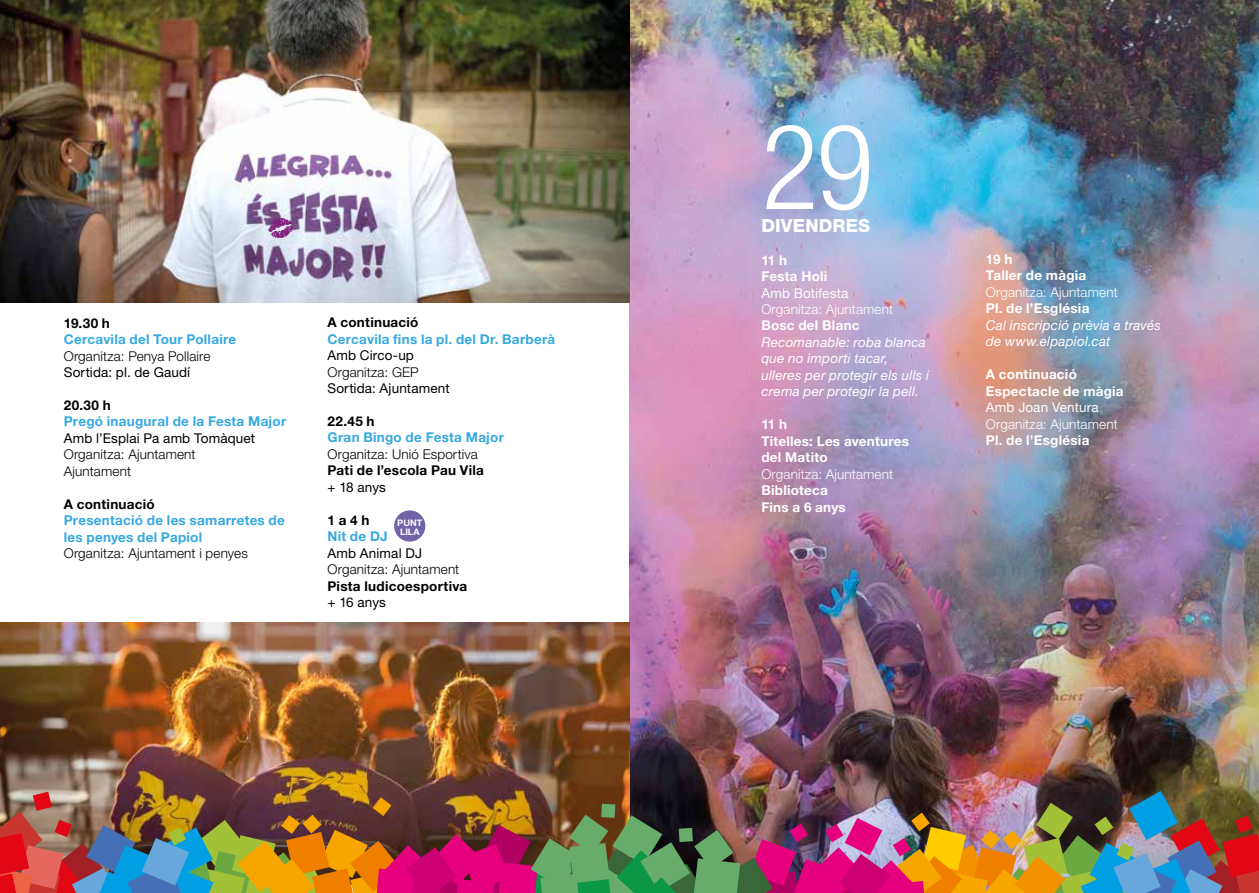
<style>
.page{position:relative;width:1259px;height:893px;background:#fff}
.page>*{position:absolute;margin:0;border:0;box-sizing:border-box;transform-origin:0 0}
.t1{font:300 condensed 118.5px "Helvetica Neue LT Std";color:#fff}
.t2{font:800 18px "Helvetica Neue LT Std";letter-spacing:.01em;color:#fff}
.t3{font:700 13.5px/16.5px "Helvetica Neue LT Std";letter-spacing:.02em;color:#36a9e1}
.t4{font:700 13.5px/16.5px "Helvetica Neue LT Std";letter-spacing:.015em;color:#fff}
.t5{font:300 13.5px/16.5px "Helvetica Neue LT Std";letter-spacing:.01em;color:#000}
.t6{font:italic 13.5px/16.5px "Helvetica Neue LT Std";letter-spacing:.015em;color:#fff}
.t7{font:13.5px "Helvetica Neue LT Std";letter-spacing:.01em;color:#000}
.t8{font:700 13.5px "Helvetica Neue LT Std";letter-spacing:.02em;color:#000}
.t9{font:300 13.5px "Helvetica Neue LT Std";letter-spacing:.01em;color:#fff}
.t10{font:13.5px "Helvetica Neue LT Std";letter-spacing:.01em;color:#fff}
.t11{font:700 9px/9px "Helvetica Neue LT Std";color:#fff}
</style>
<div class="page">
<img style="left:629px;top:0;width:630px;height:791px">
<img style="left:0;top:622px;width:629px;height:169px">
<div style="left:394px;top:510px;width:31px;height:32px;background:#7263a9;border-radius:50%"></div>
<img style="left:0;top:791px;width:1259px;height:102px">
<img style="left:0;top:0;width:629px;height:303px">
<svg style="left:268px;top:218px;width:25px;height:20px"></svg>
<p class="t8" style="left:64px;top:314px;width:48px">19.30 h</p>
<p class="t3" style="left:64px;top:331px;width:174px">Cercavila del Tour Pollaire</p>
<p class="t5" style="left:64px;top:347px;width:148px">Organitza: Penya Pollaire</p>
<p class="t7" style="left:64px;top:364px;width:128px">Sortida: pl. de Gaudí</p>
<p class="t8" style="left:64px;top:397px;width:48px">20.30 h</p>
<p class="t3" style="left:64px;top:413px;width:224px">Pregó inaugural de la Festa Major</p>
<p class="t7" style="left:64px;top:430px;width:193px">Amb l’Esplai Pa amb Tomàquet</p>
<p class="t5" style="left:64px;top:446px;width:133px">Organitza: Ajuntament<br>Ajuntament</p>
<p class="t8" style="left:64px;top:495px;width:92px">A continuació</p>
<p class="t3" style="left:64px;top:512px;width:223px">Presentació de les samarretes de les penyes del Papiol</p>
<p class="t5" style="left:64px;top:545px;width:186px">Organitza: Ajuntament i penyes</p>
<p class="t8" style="left:327px;top:314px;width:92px">A continuació</p>
<p class="t3" style="left:327px;top:330px;width:229px">Cercavila fins la pl. del Dr. Barberà</p>
<p class="t7" style="left:327px;top:347px;width:88px">Amb Circo-up</p>
<p class="t5" style="left:327px;top:363px;width:93px">Organitza: GEP</p>
<p class="t7" style="left:327px;top:380px;width:124px">Sortida: Ajuntament</p>
<p class="t8" style="left:327px;top:413px;width:49px">22.45 h</p>
<p class="t3" style="left:327px;top:429px;width:178px">Gran Bingo de Festa Major</p>
<p class="t5" style="left:327px;top:445px;width:152px">Organitza: Unió Esportiva</p>
<p class="t8" style="left:327px;top:462px;width:158px">Pati de l’escola Pau Vila</p>
<p class="t7" style="left:327px;top:479px;width:60px">+ 18 anys</p>
<p class="t8" style="left:327px;top:512px;width:44px">1 a 4 h</p>
<p class="t3" style="left:327px;top:528px;width:62px">Nit de DJ</p>
<p class="t7" style="left:327px;top:545px;width:96px">Amb Animal DJ</p>
<p class="t5" style="left:327px;top:561px;width:133px">Organitza: Ajuntament</p>
<p class="t8" style="left:327px;top:578px;width:141px">Pista ludicoesportiva</p>
<p class="t7" style="left:327px;top:594px;width:60px">+ 16 anys</p>
<p class="t11" style="left:397px;top:518px;width:26px">PUNT<br>LILA</p>
<h1 class="t1" style="left:761px;top:99px;width:114px">29</h1>
<h2 class="t2" style="left:761px;top:214px;width:110px">DIVENDRES</h2>
<p class="t4" style="left:761px;top:251px;width:67px">11 h<br>Festa Holi</p>
<p class="t10" style="left:761px;top:285px;width:88px">Amb Botifesta</p>
<p class="t9" style="left:761px;top:301px;width:133px">Organitza: Ajuntament</p>
<p class="t4" style="left:761px;top:317px;width:100px">Bosc del Blanc</p>
<p class="t6" style="left:761px;top:334px;width:169px">Recomanable: roba blanca que no importi tacar, ulleres per protegir els ulls i crema per protegir la pell.</p>
<p class="t4" style="left:761px;top:416px;width:149px">11 h<br>Titelles: Les aventures del Matito</p>
<p class="t9" style="left:761px;top:466px;width:133px">Organitza: Ajuntament</p>
<p class="t4" style="left:761px;top:482px;width:86px">Biblioteca<br>Fins a 6 anys</p>
<p class="t4" style="left:986px;top:250px;width:102px">19 h<br>Taller de màgia</p>
<p class="t9" style="left:986px;top:284px;width:133px">Organitza: Ajuntament</p>
<p class="t4" style="left:986px;top:300px;width:105px">Pl. de l’Església</p>
<p class="t6" style="left:986px;top:316px;width:177px">Cal inscripció prèvia a través de www.elpapiol.cat</p>
<p class="t4" style="left:986px;top:366px;width:139px">A continuació<br>Espectacle de màgia</p>
<p class="t10" style="left:986px;top:399px;width:114px">Amb Joan Ventura</p>
<p class="t9" style="left:986px;top:416px;width:133px">Organitza: Ajuntament</p>
<p class="t4" style="left:986px;top:432px;width:105px">Pl. de l’Església</p>
</div>
